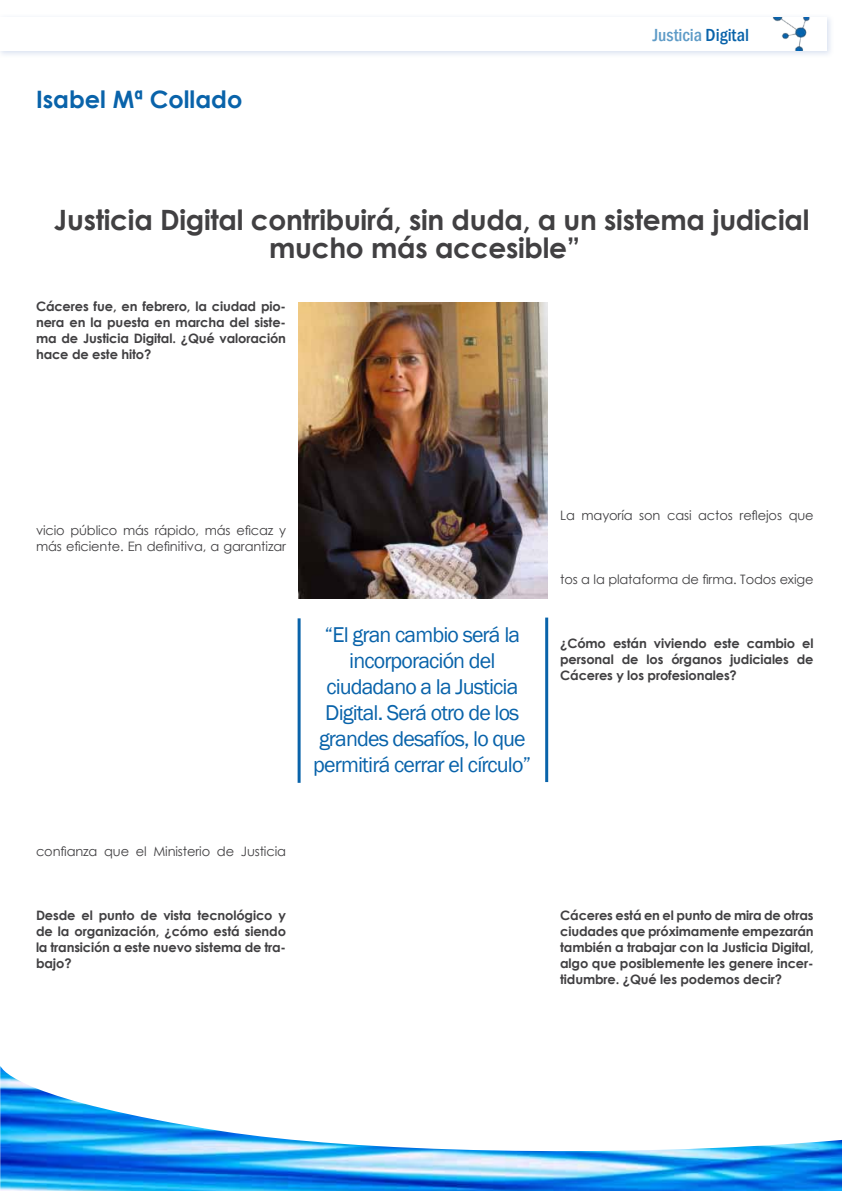
<style>
.page{position:relative;width:842px;height:1191px;background:#fff}
.page>*{position:absolute;margin:0;border:0;box-sizing:border-box;transform-origin:0 0}
.t1{font:700 28px/28px "Century Gothic";letter-spacing:-.01em;color:#414042;text-align:center}
.t2{font:700 24px "Century Gothic";color:#0963aa}
.t3{font:22px/26px "Franklin Gothic";letter-spacing:-.04em;color:#0963aa;text-align:center}
.t4{font:500 condensed 18px "Franklin Gothic";color:#5e9bc7}
.t5{font:700 13px/16px "Century Gothic";letter-spacing:-.01em;color:#414042;text-align:justify}
.t6{font:13px/16px "Century Gothic";letter-spacing:-.01em;color:#414042}
.s1{color:#0963aa}
</style>
<div class="page">
<img style="left:0;top:1066px;width:842px;height:125px">
<div style="left:0;top:13px;width:834px;height:45px;background:#6c8cc7;opacity:.24"></div>
<div style="left:0;top:17px;width:827px;height:34px;background:#fff"></div>
<img style="left:772px;top:17px;width:38px;height:34px">
<img style="left:298px;top:302px;width:249px;height:297px">
<hr style="left:298px;top:618px;width:3px;height:165px;background:#0963aa">
<hr style="left:545px;top:617px;width:3px;height:165px;background:#0963aa">
<h2 class="t2" style="left:36px;top:81px;width:208px">Isabel Mª Collado</h2>
<h3 class="t4" style="left:653px;top:23px;width:98px">Justicia <span class="s1">Digital</span></h3>
<h1 class="t1" style="left:54px;top:205px;width:757px">Justicia Digital contribuirá, sin duda, a un sistema judicial mucho más accesible”</h1>
<p class="t5" style="left:36px;top:298px;width:252px">Cáceres fue, en febrero, la ciudad pio&shy;nera en la puesta en marcha del siste&shy;ma de Justicia Digital. ¿Qué valoración hace de este hito?</p>
<p class="t6" style="left:36px;top:522px;width:252px">vicio público más rápido, más eficaz y más eficiente. En definitiva, a garantizar</p>
<p class="t6" style="left:36px;top:842px;width:252px">confianza que el Ministerio de Justicia</p>
<p class="t5" style="left:36px;top:906px;width:252px">Desde el punto de vista tecnológico y de la organización, ¿cómo está siendo la transición a este nuevo sistema de tra&shy;bajo?</p>
<h3 class="t3" style="left:313px;top:622px;width:220px">“El gran cambio será la incorporación del ciudadano a la Justicia<br>Digital. Será otro de los grandes desafíos, lo que permitirá cerrar el círculo”</h3>
<p class="t6" style="left:560px;top:506px;width:255px">La mayoría son casi actos reflejos que</p>
<p class="t6" style="left:560px;top:570px;width:255px">tos a la plataforma de firma. Todos exige</p>
<p class="t5" style="left:560px;top:634px;width:255px">¿Cómo están viviendo este cambio el personal de los órganos judiciales de Cáceres y los profesionales?</p>
<p class="t5" style="left:560px;top:906px;width:255px">Cáceres está en el punto de mira de otras ciudades que próximamente empezarán también a trabajar con la Justicia Digital, algo que posiblemente les genere incer&shy;tidumbre. ¿Qué les podemos decir?</p>
</div>
